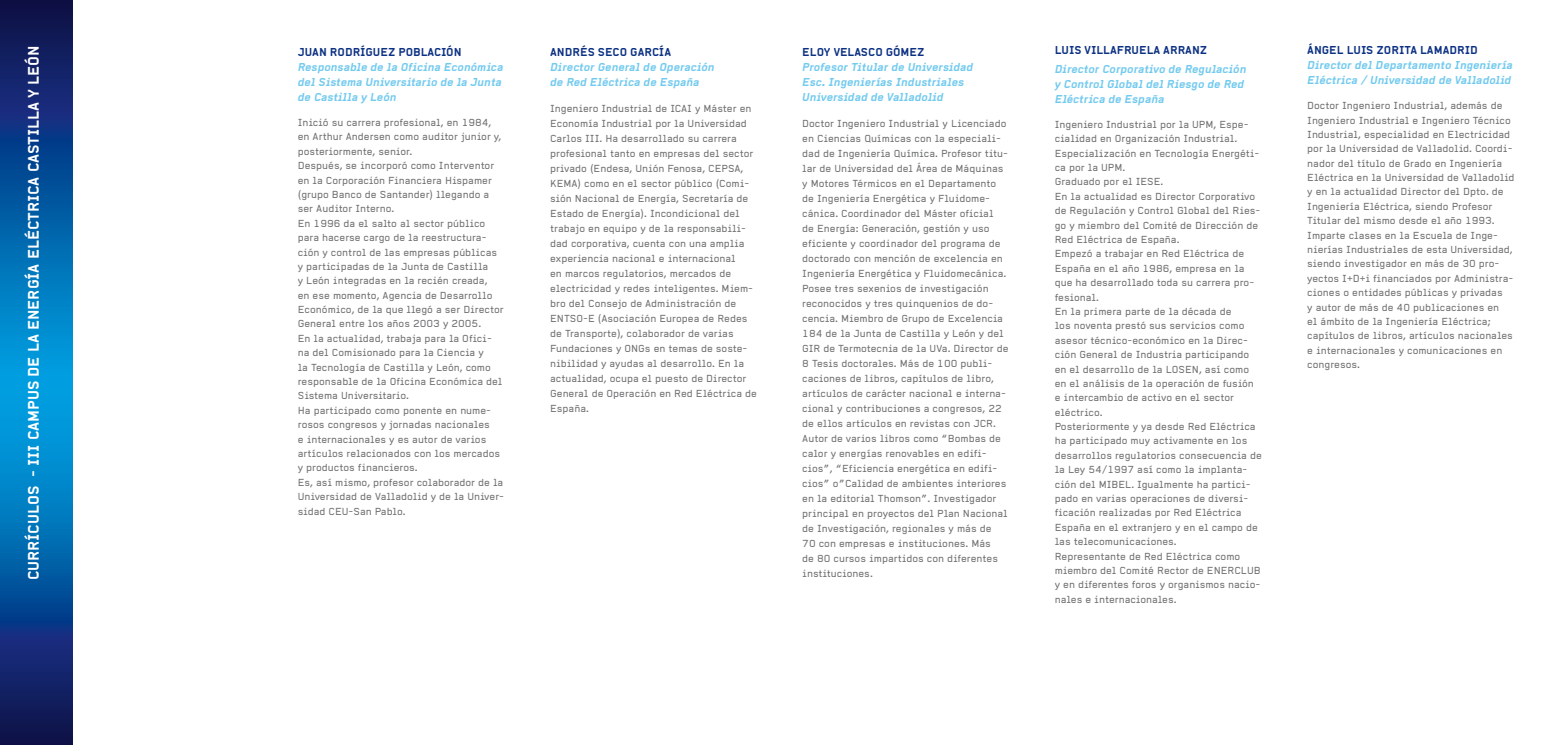
<style>
.page{position:relative;width:1560px;height:745px;background:#fff}
.page>*{position:absolute;margin:0;border:0;box-sizing:border-box;transform-origin:0 0}
.t1{font:700 15px "Alpha Headline Pro";color:#fff}
.t2{font:italic 700 11.25px/15px "Alpha Headline Pro";color:#72caef}
.t3{font:700 11.25px "Alpha Headline Pro";color:#0c3183}
.t4{font:10px/14.4px "Alpha Headline Pro";color:#707172}
</style>
<div class="page">
<svg style="left:0;top:0;width:72px;height:744px;background:#06579c"></svg>
<h1 class="t1" style="left:24px;top:580px;width:536px;rotate:-90deg">CURRÍCULOS - III CAMPUS DE LA ENERGÍA ELÉCTRICA CASTILLA Y LEÓN</h1>
<p class="t3" style="left:298px;top:45px;width:165px">JUAN RODRÍGUEZ POBLACIÓN</p>
<p class="t2" style="left:298px;top:59px;width:207px">Responsable de la Oficina Económica del Sistema Universitario de la Junta de Castilla y León</p>
<p class="t4" style="left:298px;top:115px;width:208px">Inició su carrera profesional, en 1984, en Arthur Andersen como auditor junior y, posteriormente, senior.<br>Después, se incorporó como Interventor en la Corporación Financiera Hispamer (grupo Banco de Santander) llegando a ser Auditor Interno.<br>En 1996 da el salto al sector público para hacerse cargo de la reestructura&shy;ción y control de las empresas públicas y participadas de la Junta de Castilla<br>y León integradas en la recién creada,<br>en ese momento, Agencia de Desarrollo Económico, de la que llegó a ser Director General entre los años 2003 y 2005.<br>En la actualidad, trabaja para la Ofici&shy;na del Comisionado para la Ciencia y<br>la Tecnología de Castilla y León, como responsable de la Oficina Económica del Sistema Universitario.<br>Ha participado como ponente en nume&shy;rosos congresos y jornadas nacionales<br>e internacionales y es autor de varios artículos relacionados con los mercados y productos financieros.<br>Es, así mismo, profesor colaborador de la Universidad de Valladolid y de la Univer&shy;sidad CEU-San Pablo.</p>
<p class="t3" style="left:550px;top:45px;width:122px">ANDRÉS SECO GARCÍA</p>
<p class="t2" style="left:550px;top:59px;width:166px">Director General de Operación de Red Eléctrica de España</p>
<p class="t4" style="left:550px;top:100px;width:208px;line-height:15px">Ingeniero Industrial de ICAI y Máster en Economía Industrial por la Universidad Carlos III. Ha desarrollado su carrera profesional tanto en empresas del sector privado (Endesa, Unión Fenosa, CEPSA, KEMA) como en el sector público (Comi&shy;sión Nacional de Energía, Secretaría de Estado de Energía). Incondicional del trabajo en equipo y de la responsabili&shy;dad corporativa, cuenta con una amplia experiencia nacional e internacional<br>en marcos regulatorios, mercados de electricidad y redes inteligentes. Miem&shy;bro del Consejo de Administración de ENTSO-E (Asociación Europea de Redes de Transporte), colaborador de varias Fundaciones y ONGs en temas de soste&shy;nibilidad y ayudas al desarrollo. En la actualidad, ocupa el puesto de Director General de Operación en Red Eléctrica de España.</p>
<p class="t3" style="left:802px;top:45px;width:124px">ELOY VELASCO GÓMEZ</p>
<p class="t2" style="left:802px;top:59px;width:172px">Profesor Titular de Universidad<br>Esc. Ingenierías Industriales<br>Universidad de Valladolid</p>
<p class="t4" style="left:802px;top:115px;width:208px;line-height:15px">Doctor Ingeniero Industrial y Licenciado en Ciencias Químicas con la especiali&shy;dad de Ingeniería Química. Profesor titu&shy;lar de Universidad del Área de Máquinas y Motores Térmicos en el Departamento de Ingeniería Energética y Fluidome&shy;cánica. Coordinador del Máster oficial<br>de Energía: Generación, gestión y uso eficiente y coordinador del programa de doctorado con mención de excelencia en Ingeniería Energética y Fluidomecánica.<br>Posee tres sexenios de investigación reconocidos y tres quinquenios de do&shy;cencia. Miembro de Grupo de Excelencia 184 de la Junta de Castilla y León y del GIR de Termotecnia de la UVa. Director de 8 Tesis doctorales. Más de 100 publi&shy;caciones de libros, capítulos de libro, artículos de carácter nacional e interna&shy;cional y contribuciones a congresos, 22 de ellos artículos en revistas con JCR.<br>Autor de varios libros como “Bombas de calor y energías renovables en edifi&shy;cios”, “Eficiencia energética en edifi&shy;cios” o”Calidad de ambientes interiores en la editorial Thomson”. Investigador principal en proyectos del Plan Nacional de Investigación, regionales y más de<br>70 con empresas e instituciones. Más<br>de 80 cursos impartidos con diferentes instituciones.</p>
<p class="t3" style="left:1054px;top:43px;width:154px">LUIS VILLAFRUELA ARRANZ</p>
<p class="t2" style="left:1054px;top:61px;width:193px">Director Corporativo de Regulación y Control Global del Riesgo de Red<br>Eléctrica de España</p>
<p class="t4" style="left:1054px;top:117px;width:209px">Ingeniero Industrial por la UPM, Espe&shy;cialidad en Organización Industrial.<br>Especialización en Tecnología Energéti&shy;ca por la UPM.<br>Graduado por el IESE.<br>En la actualidad es Director Corporativo de Regulación y Control Global del Ries&shy;go y miembro del Comité de Dirección de Red Eléctrica de España.<br>Empezó a trabajar en Red Eléctrica de España en el año 1986, empresa en la que ha desarrollado toda su carrera pro&shy;fesional.<br>En la primera parte de la década de<br>los noventa prestó sus servicios como asesor técnico-económico en la Direc&shy;ción General de Industria participando en el desarrollo de la LOSEN, así como en el análisis de la operación de fusión e intercambio de activo en el sector eléctrico.<br>Posteriormente y ya desde Red Eléctrica ha participado muy activamente en los desarrollos regulatorios consecuencia de la Ley 54/1997 así como la implanta&shy;ción del MIBEL. Igualmente ha partici&shy;pado en varias operaciones de diversi&shy;ficación realizadas por Red Eléctrica España en el extranjero y en el campo de las telecomunicaciones.<br>Representante de Red Eléctrica como miembro del Comité Rector de ENERCLUB y en diferentes foros y organismos nacio&shy;nales e internacionales.</p>
<p class="t3" style="left:1306px;top:43px;width:172px">ÁNGEL LUIS ZORITA LAMADRID</p>
<p class="t2" style="left:1306px;top:57px;width:207px">Director del Departamento Ingeniería<br>Eléctrica / Universidad de Valladolid</p>
<p class="t4" style="left:1306px;top:98px;width:209px">Doctor Ingeniero Industrial, además de Ingeniero Industrial e Ingeniero Técnico Industrial, especialidad en Electricidad por la Universidad de Valladolid. Coordi&shy;nador del título de Grado en Ingeniería Eléctrica en la Universidad de Valladolid y en la actualidad Director del Dpto. de Ingeniería Eléctrica, siendo Profesor Titular del mismo desde el año 1993.<br>Imparte clases en la Escuela de Inge&shy;nierías Industriales de esta Universidad, siendo investigador en más de 30 pro&shy;yectos I+D+i financiados por Administra&shy;ciones o entidades públicas y privadas<br>y autor de más de 40 publicaciones en<br>el ámbito de la Ingeniería Eléctrica; capítulos de libros, artículos nacionales e internacionales y comunicaciones en congresos.</p>
</div>
